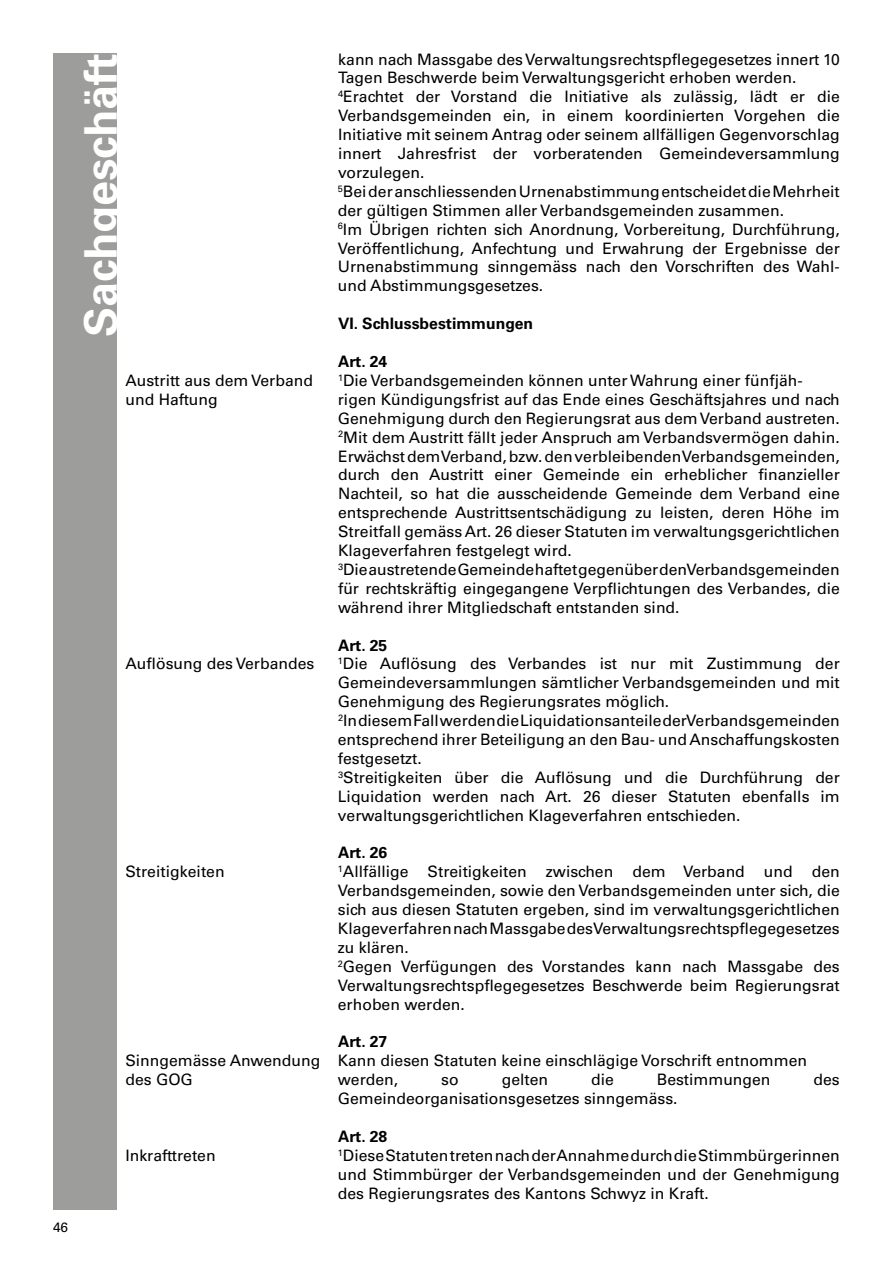
<style>
.page{position:relative;width:893px;height:1263px;background:#fff}
.page>*{position:absolute;margin:0;border:0;box-sizing:border-box;transform-origin:0 0}
.t1{font:700 45px "Univers LT Std";color:#fff}
.t2{font:15.75px/18.9px "Univers LT Std";color:#000}
.t3{font:700 15.75px "Univers LT Std";color:#000}
.t4{font:13.5px "Univers LT Std";color:#000}
</style>
<div class="page">
<div style="left:53px;top:53px;width:64px;height:1157px;background:#9d9d9c"></div>
<p class="t4" style="left:53px;top:1219px;width:17px">46</p>
<h1 class="t1" style="left:75px;top:337px;width:285px;rotate:-90deg">Sachgeschäft</h1>
<p class="t2" style="left:338px;top:50px;width:503px">kann nach Massgabe des Verwaltungsrechtspflegegesetzes innert 10<br>Tagen Beschwerde beim Verwaltungsgericht erhoben werden.<br><sup>4</sup>Erachtet der Vorstand die Initiative als zulässig, lädt er die Verbandsgemeinden ein, in einem koordinierten Vorgehen die Initiative mit seinem Antrag oder seinem allfälligen Gegenvorschlag innert Jahresfrist der vorberatenden Gemeindeversammlung vorzulegen.<br><sup>5</sup>Bei der anschliessenden Urnenabstimmung entscheidet die Mehrheit der gültigen Stimmen aller Verbandsgemeinden zusammen.<br><sup>6</sup>Im Übrigen richten sich Anordnung, Vorbereitung, Durchführung, Veröffentlichung, Anfechtung und Erwahrung der Ergebnisse der Urnenabstimmung sinngemäss nach den Vorschriften des Wahl&shy;und Abstimmungsgesetzes.</p>
<p class="t3" style="left:338px;top:314px;width:196px">VI. Schlussbestimmungen</p>
<p class="t3" style="left:338px;top:352px;width:51px">Art. 24</p>
<p class="t2" style="left:125px;top:371px;width:189px">Austritt aus dem Verband</p>
<p class="t2" style="left:338px;top:371px;width:466px"><sup>1</sup>Die Verbandsgemeinden können unter Wahrung einer fünfjäh-</p>
<p class="t2" style="left:125px;top:390px;width:94px">und Haftung</p>
<p class="t2" style="left:338px;top:390px;width:503px">rigen Kündigungsfrist auf das Ende eines Geschäftsjahres und nach Genehmigung durch den Regierungsrat aus dem Verband austreten.<br><sup>2</sup>Mit dem Austritt fällt jeder Anspruch am Verbandsvermögen dahin.<br>Erwächst dem Verband, bzw. den verbleibenden Verbandsgemeinden, durch den Austritt einer Gemeinde ein erheblicher finanzieller Nachteil, so hat die ausscheidende Gemeinde dem Verband eine entsprechende Austrittsentschädigung zu leisten, deren Höhe im Streitfall gemäss Art. 26 dieser Statuten im verwaltungsgerichtlichen Klageverfahren festgelegt wird.<br><sup>3</sup>Die austretende Gemeinde haftet gegenüber den Verbandsgemeinden für rechtskräftig eingegangene Verpflichtungen des Verbandes, die während ihrer Mitgliedschaft entstanden sind.</p>
<p class="t3" style="left:338px;top:636px;width:51px">Art. 25</p>
<p class="t2" style="left:125px;top:654px;width:190px">Auflösung des Verbandes</p>
<p class="t2" style="left:338px;top:654px;width:503px"><sup>1</sup>Die Auflösung des Verbandes ist nur mit Zustimmung der Gemeindeversammlungen sämtlicher Verbandsgemeinden und mit Genehmigung des Regierungsrates möglich.<br><sup>2</sup>In diesem Fall werden die Liquidationsanteile der Verbandsgemeinden entsprechend ihrer Beteiligung an den Bau- und Anschaffungskosten festgesetzt.<br><sup>3</sup>Streitigkeiten über die Auflösung und die Durchführung der Liquidation werden nach Art. 26 dieser Statuten ebenfalls im verwaltungsgerichtlichen Klageverfahren entschieden.</p>
<p class="t3" style="left:338px;top:844px;width:51px">Art. 26</p>
<p class="t2" style="left:125px;top:862px;width:101px">Streitigkeiten</p>
<p class="t2" style="left:338px;top:862px;width:503px"><sup>1</sup>Allfällige Streitigkeiten zwischen dem Verband und den Verbandsgemeinden, sowie den Verbandsgemeinden unter sich, die sich aus diesen Statuten ergeben, sind im verwaltungsgerichtlichen Klageverfahren nach Massgabe des Verwaltungsrechtspflegegesetzes zu klären.<br><sup>2</sup>Gegen Verfügungen des Vorstandes kann nach Massgabe des Verwaltungsrechtspflegegesetzes Beschwerde beim Regierungsrat erhoben werden.</p>
<p class="t3" style="left:338px;top:1033px;width:51px">Art. 27</p>
<p class="t2" style="left:125px;top:1051px;width:683px">Sinngemässe Anwendung Kann diesen Statuten keine einschlägige Vorschrift entnommen des GOG</p>
<p class="t2" style="left:338px;top:1070px;width:62px">werden,</p>
<p class="t2" style="left:441px;top:1070px;width:19px">so</p>
<p class="t2" style="left:502px;top:1070px;width:48px">gelten</p>
<p class="t2" style="left:591px;top:1070px;width:24px">die</p>
<p class="t2" style="left:657px;top:1070px;width:115px">Bestimmungen</p>
<p class="t2" style="left:814px;top:1070px;width:28px">des</p>
<p class="t2" style="left:338px;top:1089px;width:341px">Gemeindeorganisationsgesetzes sinngemäss.</p>
<p class="t3" style="left:338px;top:1127px;width:51px">Art. 28</p>
<p class="t2" style="left:125px;top:1146px;width:92px">Inkrafttreten</p>
<p class="t2" style="left:338px;top:1146px;width:503px;text-align:justify"><sup>1</sup>Diese Statuten treten nach der Annahme durch die Stimmbürgerinnen und Stimmbürger der Verbandsgemeinden und der Genehmigung des Regierungsrates des Kantons Schwyz in Kraft.</p>
</div>
